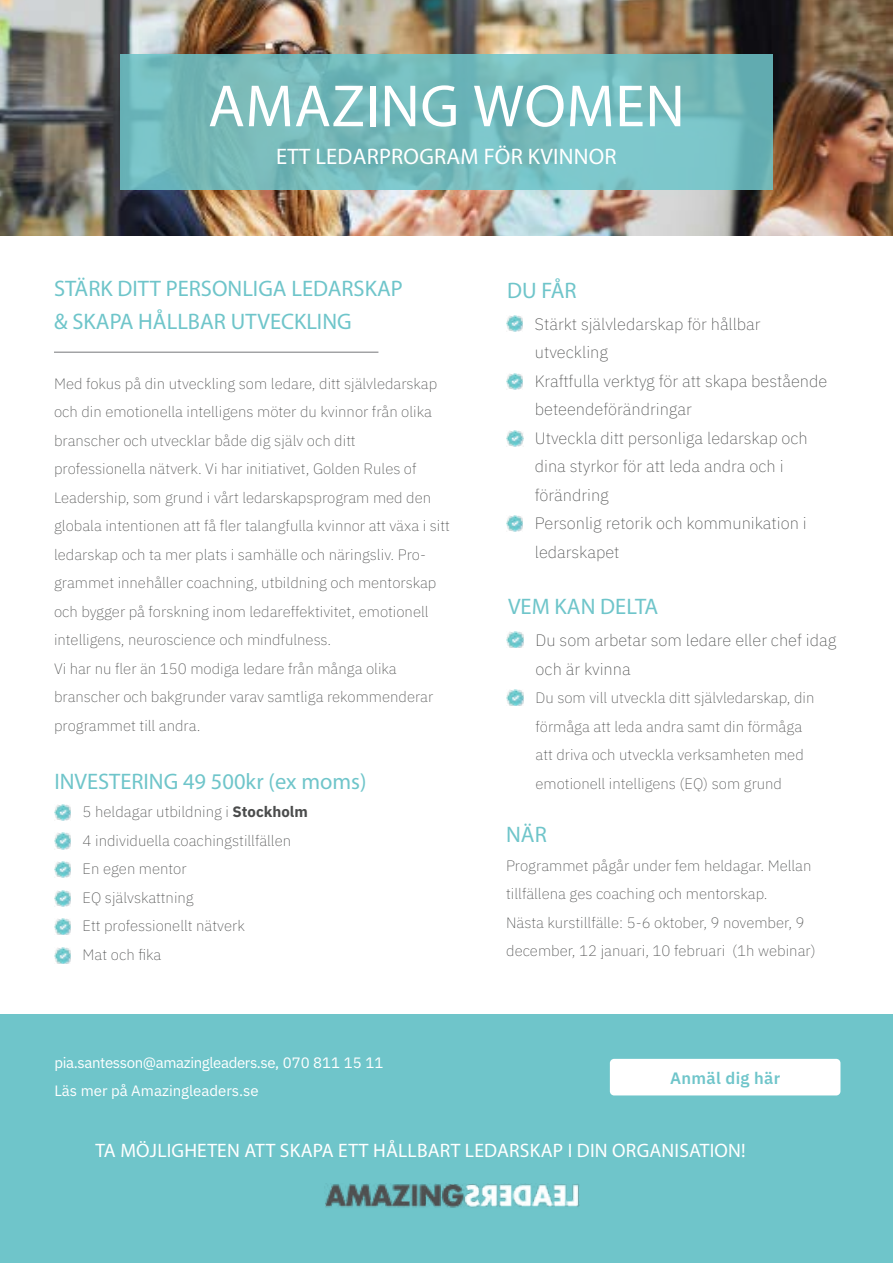
<style>
.page{position:relative;width:893px;height:1263px;background:#fff}
.page>*{position:absolute;margin:0;border:0;box-sizing:border-box;transform-origin:0 0}
.t1{font:60px "Myriad Pro";letter-spacing:.01em;color:#fff}
.t2{font:22.5px/33px "Myriad Pro";color:#6fc5ca}
.t3{font:22.5px "Myriad Pro";letter-spacing:.01em;color:#fff}
.t4{font:19.5px "Myriad Pro";letter-spacing:.01em;color:#fff}
.t5{font:200 16.5px/28.5px "IBM Plex Sans";color:#4b4c4c}
.t6{font:600 16.5px "IBM Plex Sans";letter-spacing:.02em;color:#6fc5ca}
.t7{font:200 15px/28.5px "IBM Plex Sans";color:#4b4c4c}
.t8{font:15px/28.5px "IBM Plex Sans";color:#fff}
.s1{font-weight:700}
</style>
<div class="page">
<div style="left:0;top:1014px;width:893px;height:249px;background:#6fc5ca"></div>
<img style="left:325px;top:1183px;width:255px;height:25px">
<img style="left:0;top:0;width:893px;height:236px">
<svg style="left:120px;top:55px;width:652px;height:135px;background:#74bbbc"></svg>
<hr style="left:54px;top:352px;width:324px;height:1px;background:#757779">
<img style="left:506px;top:315px;width:17px;height:16px">
<img style="left:506px;top:373px;width:17px;height:16px">
<img style="left:507px;top:430px;width:16px;height:16px">
<img style="left:506px;top:515px;width:17px;height:16px">
<img style="left:507px;top:632px;width:17px;height:16px">
<img style="left:507px;top:690px;width:17px;height:16px">
<img style="left:55px;top:804px;width:16px;height:16px">
<img style="left:55px;top:919px;width:16px;height:16px">
<img style="left:54px;top:861px;width:17px;height:17px">
<img style="left:54px;top:833px;width:17px;height:16px">
<img style="left:55px;top:890px;width:16px;height:16px">
<img style="left:55px;top:947px;width:16px;height:17px">
<div style="left:610px;top:1059px;width:230px;height:36px;background:#fff;border-radius:4px"></div>
<h1 class="t1" style="left:208px;top:69px;width:478px">AMAZING WOMEN</h1>
<h2 class="t3" style="left:276px;top:142px;width:342px">ETT LEDARPROGRAM FÖR KVINNOR</h2>
<h2 class="t2" style="left:54px;top:272px;width:350px">STÄRK DITT PERSONLIGA LEDARSKAP &amp; SKAPA HÅLLBAR UTVECKLING</h2>
<p class="t7" style="left:54px;top:368px;width:397px">Med fokus på din utveckling som ledare, ditt självledarskap och din emotionella intelligens möter du kvinnor från olika branscher och utvecklar både dig själv och ditt professionella nätverk. Vi har initiativet, Golden Rules of Leadership, som grund i vårt ledarskapsprogram med den globala intentionen att få fler talangfulla kvinnor att växa i sitt ledarskap och ta mer plats i samhälle och näringsliv. Pro&shy;grammet innehåller coachning, utbildning och mentorskap och bygger på forskning inom ledareffektivitet, emotionell intelligens, neuroscience och mindfulness.<br>Vi har nu fler än 150 modiga ledare från många olika branscher och bakgrunder varav samtliga rekommenderar programmet till andra.</p>
<h2 class="t2" style="left:54px;top:764px;width:314px">INVESTERING 49 500kr (ex moms)</h2>
<p class="t7" style="left:83px;top:796px;width:227px">5 heldagar utbildning i <span class="s1">Stockholm<br></span>4 individuella coachingstillfällen<br>En egen mentor<br>EQ självskattning<br>Ett professionellt nätverk<br>Mat och fika</p>
<p class="t8" style="left:54px;top:1047px;width:330px">pia.santesson@amazingleaders.se, 070 811 15 11<br>Läs mer på Amazingleaders.se</p>
<h2 class="t2" style="left:507px;top:273px;width:71px">DU FÅR</h2>
<p class="t5" style="left:535px;top:308px;width:294px">Stärkt självledarskap för hållbar utveckling<br>Kraftfulla verktyg för att skapa bestående beteendeförändringar<br>Utveckla ditt personliga ledarskap och dina styrkor för att leda andra och i förändring<br>Personlig retorik och kommunikation i ledarskapet</p>
<h2 class="t2" style="left:508px;top:589px;width:152px">VEM KAN DELTA</h2>
<p class="t5" style="left:536px;top:625px;width:302px">Du som arbetar som ledare eller chef idag och är kvinna</p>
<p class="t7" style="left:536px;top:682px;width:280px">Du som vill utveckla ditt självledarskap, din förmåga att leda andra samt din förmåga att driva och utveckla verksamheten med emotionell intelligens (EQ) som grund</p>
<h2 class="t2" style="left:506px;top:818px;width:42px">NÄR</h2>
<p class="t7" style="left:506px;top:850px;width:311px">Programmet pågår under fem heldagar. Mellan tillfällena ges coaching och mentorskap.<br>Nästa kurstillfälle: 5-6 oktober, 9 november, 9 december, 12 januari, 10 februari (1h webinar)</p>
<p class="t6" style="left:670px;top:1065px;width:112px">Anmäl dig här</p>
<h3 class="t4" style="left:96px;top:1139px;width:652px">TA MÖJLIGHETEN ATT SKAPA ETT HÅLLBART LEDARSKAP I DIN ORGANISATION!</h3>
</div>
